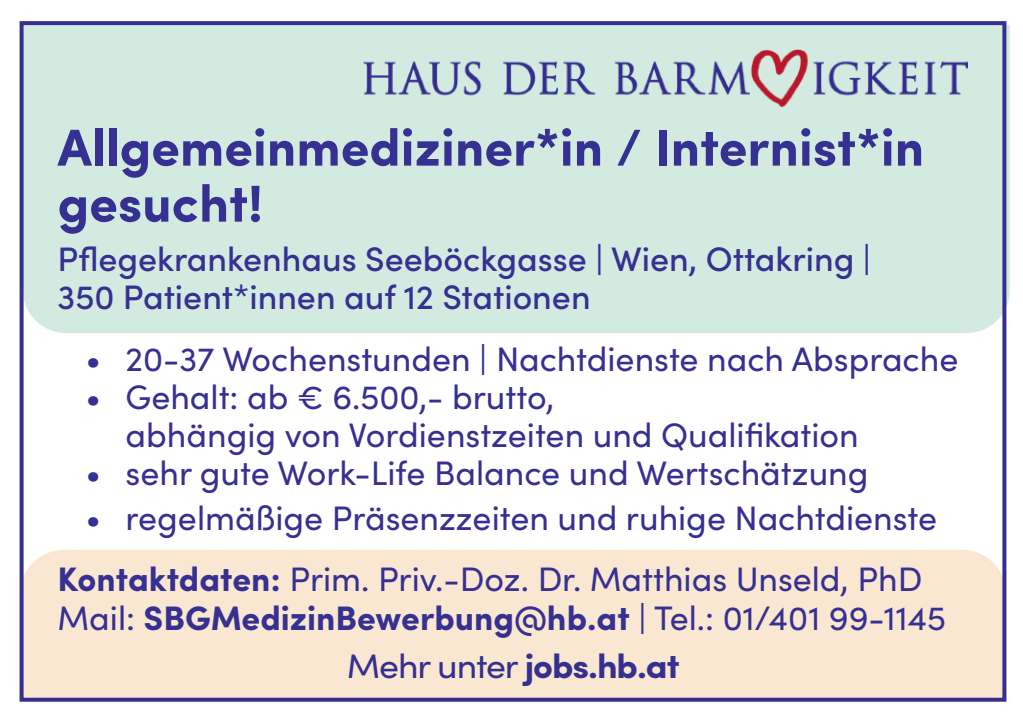
<style>
.page{position:relative;width:1023px;height:723px;background:#fff}
.page>*{position:absolute;margin:0;border:0;box-sizing:border-box;transform-origin:0 0}
.Headline{font:700 52px/56px "Sofia Pro";color:#353092}
.Hervorhebung{font:34px/37.2px "Sofia Pro";color:#353092}
.t1{font:500 34px/38px "Sofia Pro";color:#353092}
.t2{font:700 34px "Sofia Pro";color:#353092}
.t3{font:700 34px "Sofia Pro";letter-spacing:-.03em;color:#353090;scale:1.05 1}
.s1{font-weight:700}
.s2{font-weight:400}
</style>
<div class="page">
<div style="left:25px;top:25px;width:984px;height:308px;background:#d2eae0"></div>
<div style="left:19px;top:547px;width:988px;height:155px;background:#f9e7d1"></div>
<div style="left:20px;top:21px;width:986px;height:680px;border:4px solid #353090"></div>
<img style="left:363px;top:49px;width:604px;height:58px">
<p class="Headline" style="left:58px;top:116px;width:868px">Allgemeinmediziner*in / Internist*in gesucht!</p>
<h1 class="t1" style="left:58px;top:238px;width:814px">Pflegekrankenhaus Seeböckgasse | Wien, Ottakring |<br>350 Patient*innen auf 12 Stationen</h1>
<p class="Hervorhebung" style="left:86px;top:338px;width:874px">• 20-37 Wochenstunden | Nachtdienste nach Absprache</p>
<p class="Hervorhebung" style="left:126px;top:377px;width:734px;text-indent:-40px">• Gehalt: ab € 6.500,- brutto,<br>abhängig von Vordienstzeiten und Qualifikation</p>
<p class="Hervorhebung" style="left:86px;top:453px;width:784px">• sehr gute Work-Life Balance und Wertschätzung</p>
<p class="Hervorhebung" style="left:86px;top:497px;width:853px">• regelmäßige Präsenzzeiten und ruhige Nachtdienste</p>
<p class="Hervorhebung" style="left:58px;top:559px;width:866px"><span class="s1">Kontaktdaten:</span> Prim. Priv.-Doz. Dr. Matthias Unseld, PhD</p>
<p class="t2" style="left:58px;top:592px;width:890px"><span class="s2">Mail:</span> SBGMedizinBewerbung@hb.at <span class="s2">| Tel.: 01/401 99-1145</span></p>
<h1 class="t3" style="left:347px;top:640px;width:318px"><span class="s2">Mehr unter</span> jobs.hb.at</h1>
</div>
